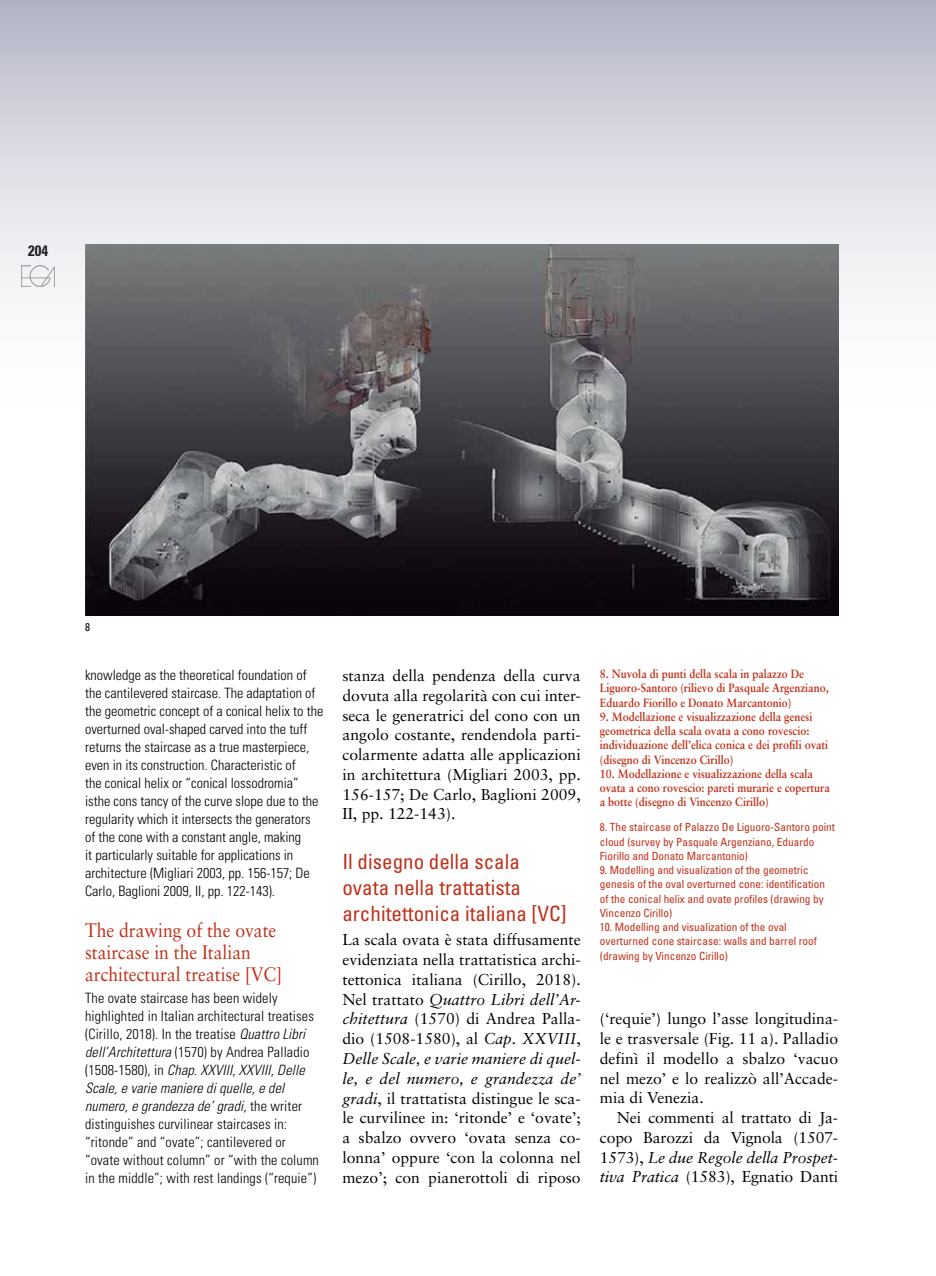
<style>
.page{position:relative;width:936px;height:1276px;background:#fff}
.page>*{position:absolute;margin:0;border:0;box-sizing:border-box;transform-origin:0 0}
.t1{font:condensed 21px/26.1px "Univers";color:#c03019}
.t2{font:19.5px/22px "Sabon";color:#c03019;scale:.9 1}
.t3{font:15.75px/19.8px "Sabon";color:#000;text-align:justify}
.t4{font:700 condensed 15px "Univers";color:#000}
.t5{font:300 condensed 14.25px/18px "Univers";color:#000}
.t6{font:700 12px/14.2px "Sabon";color:#c03019;scale:.9 1}
.t7{font:condensed 11.25px/14.2px "Univers";color:#c03019}
.t8{font:condensed 11.25px "Univers";color:#000}
.s1{font-style:italic}
</style>
<div class="page">
<div style="left:0;top:0;width:935px;height:417px;background:linear-gradient(to bottom,#bbbccc,#fff)"></div>
<img style="left:85px;top:244px;width:753px;height:371px">
<p class="t4" style="left:28px;top:242px;width:21px">204</p>
<p class="t8" style="left:85px;top:620px;width:6px">8</p>
<p class="t5" style="left:85px;top:666px;width:240px">knowledge as the theoretical foundation of the cantilevered staircase. The adaptation of the geometric concept of a conical helix to the overturned oval-shaped carved into the tuff returns the staircase as a true masterpiece, even in its construction. Characteristic of<br>the conical helix or “conical lossodromia” isthe cons tancy of the curve slope due to the regularity which it intersects the generators of the cone with a constant angle, making<br>it particularly suitable for applications in architecture (Migliari 2003, pp. 156-157; De Carlo, Baglioni 2009, II, pp. 122-143).</p>
<h2 class="t2" style="left:85px;top:919px;width:220px">The drawing of the ovate staircase in the Italian architectural treatise [VC]</h2>
<p class="t5" style="left:85px;top:989px;width:235px">The ovate staircase has been widely highlighted in Italian architectural treatises (Cirillo, 2018). In the treatise <span class="s1">Quattro Libri dell’Architettura</span> (1570) by Andrea Palladio (1508-1580), in <span class="s1">Chap. XXVIII</span>, <span class="s1">XXVIII</span>, <span class="s1">Delle Scale, e varie maniere di quelle, e del numero, e grandezza de’ gradi</span>, the writer distinguishes curvilinear staircases in: “ritonde” and “ovate”; cantilevered or “ovate without column” or “with the column in the middle”; with rest landings (“requie”)</p>
<p class="t3" style="left:342px;top:665px;width:240px">stanza della pendenza della curva dovuta alla regolarità con cui inter&shy;seca le generatrici del cono con un angolo costante, rendendola parti&shy;colarmente adatta alle applicazioni in architettura (Migliari 2003, pp.<br>156-157; De Carlo, Baglioni 2009, II, pp. 122-143).</p>
<h1 class="t1" style="left:342px;top:848px;width:226px">Il disegno della scala ovata nella trattatista architettonica italiana [VC]</h1>
<p class="t3" style="left:342px;top:929px;width:240px">La scala ovata è stata diffusamente evidenziata nella trattatistica archi&shy;tettonica italiana (Cirillo, 2018).<br>Nel trattato <span class="s1">Quattro Libri dell’Ar&shy;chitettura</span> (1570) di Andrea Palla&shy;dio (1508-1580), al <span class="s1">Cap. XXVIII</span>, <span class="s1">Delle Scale, e varie maniere di quel&shy;le, e del numero, e grandezza de’ gradi</span>, il trattatista distingue le sca&shy;le curvilinee in: ‘ritonde’ e ‘ovate’; a sbalzo ovvero ‘ovata senza co&shy;lonna’ oppure ‘con la colonna nel mezo’; con pianerottoli di riposo</p>
<p class="t6" style="left:600px;top:666px;width:256px">8. Nuvola di punti della scala in palazzo De<br>Liguoro-Santoro (rilievo di Pasquale Argenziano,<br>Eduardo Fiorillo e Donato Marcantonio)</p>
<p class="t6" style="left:600px;top:709px;width:255px">9. Modellazione e visualizzazione della genesi geometrica della scala ovata a cono rovescio: individuazione dell’elica conica e dei profili ovati (disegno di Vincenzo Cirillo)</p>
<p class="t6" style="left:600px;top:766px;width:257px">10. Modellazione e visualizzazione della scala ovata a cono rovescio: pareti murarie e copertura a botte (disegno di Vincenzo Cirillo)</p>
<p class="t7" style="left:600px;top:820px;width:236px">8. The staircase of Palazzo De Liguoro-Santoro point cloud (survey by Pasquale Argenziano, Eduardo<br>Fiorillo and Donato Marcantonio)</p>
<p class="t7" style="left:600px;top:862px;width:226px">9. Modelling and visualization of the geometric genesis of the oval overturned cone: identification of the conical helix and ovate profiles (drawing by Vincenzo Cirillo)</p>
<p class="t7" style="left:600px;top:920px;width:218px">10. Modelling and visualization of the oval overturned cone staircase: walls and barrel roof (drawing by Vincenzo Cirillo)</p>
<p class="t3" style="left:600px;top:1009px;width:240px">(‘requie’) lungo l’asse longitudina&shy;le e trasversale (Fig. 11 a). Palladio definì il modello a sbalzo ‘vacuo nel mezo’ e lo realizzò all’Accade&shy;mia di Venezia.</p>
<p class="t3" style="left:600px;top:1107px;width:240px;text-indent:17px">Nei commenti al trattato di Ja&shy;copo Barozzi da Vignola (1507- 1573), <span class="s1">Le due Regole della Prospet&shy;tiva Pratica</span> (1583), Egnatio Danti</p>
</div>
